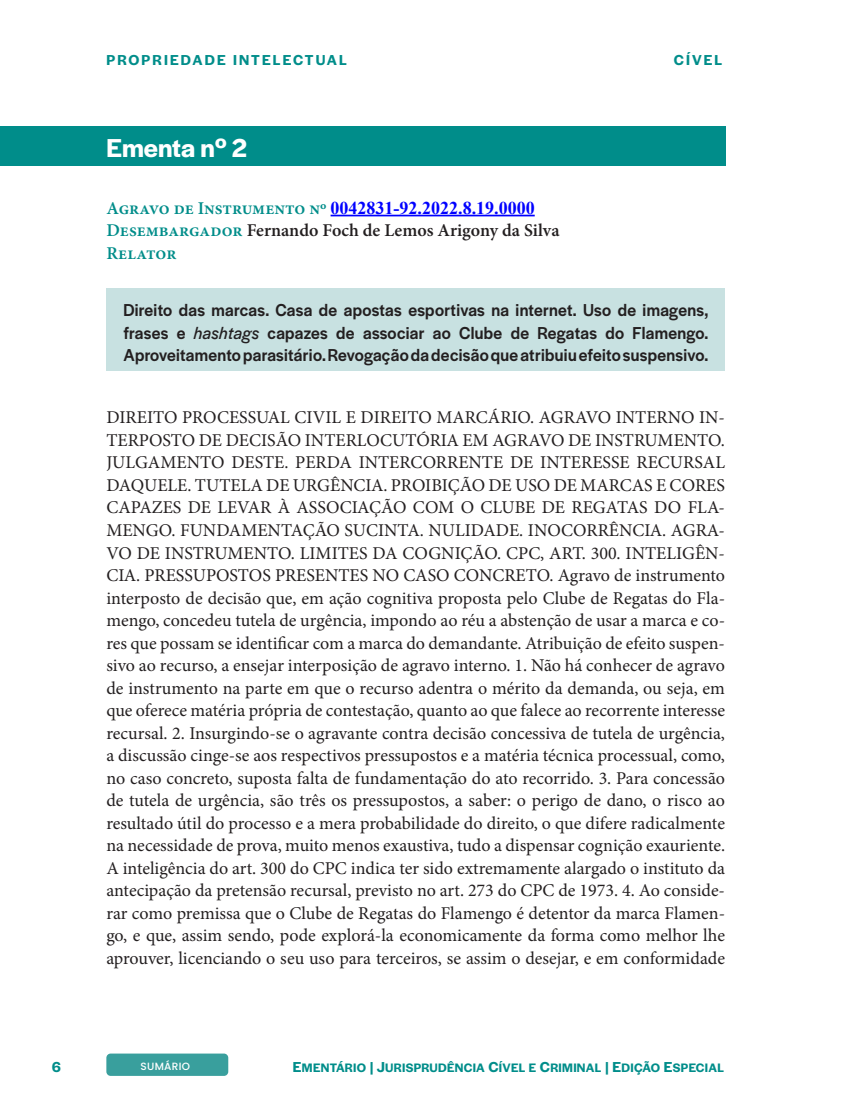
<style>
.page{position:relative;width:851px;height:1106px;background:#fff}
.page>*{position:absolute;margin:0;border:0;box-sizing:border-box;transform-origin:0 0}
.t1{font:600 27px "Halyard Display";color:#fff}
.t2{font:18px/22.5px "Minion Pro";color:#231f20;text-align:justify}
.t3{font:500 18px/22.5px "Halyard Display";letter-spacing:.02em;color:#231f20;text-align:justify;scale:.95 1}
.t4{font:600 18px/22.5px "Minion Pro";color:#231f20}
.t5{font:700 18px "Times New Roman";color:#00f}
.t6{font:600 15px "Halyard Display";letter-spacing:.14em;color:#008d8a}
.t7{font:15px "Halyard Display Semi Bold SC850";color:#008d8a}
.t8{font:12.75px "Halyard Display Semi Bold SC850";letter-spacing:.025em;color:#008d8a}
.t9{font:500 10.5px "Poppins";letter-spacing:.03em;color:#fff}
.s1{font-family:"Minion Pro";font-weight:600;color:#008d8a}
.s2{color:#008d8a}
.s3{font-weight:400;font-style:italic}
.s4{font-size:15px}
</style>
<div class="page">
<div style="left:0;top:126px;width:725px;height:40px;background:#008d8a"></div>
<hr style="left:330px;top:215px;width:204px;height:1px;background:#00f">
<div style="left:106px;top:288px;width:619px;height:83px;background:#c8e1e1"></div>
<div style="left:109px;top:1056px;width:122px;height:22px;background:linear-gradient(to right,#fff,#fefefe)"></div>
<div style="left:106px;top:1053px;width:122px;height:22px;background:#399f9d;border-radius:4px"></div>
<p class="t6" style="left:106px;top:50px;width:242px">PROPRIEDADE INTELECTUAL</p>
<p class="t6" style="left:673px;top:50px;width:50px">CÍVEL</p>
<h1 class="t1" style="left:106px;top:128px;width:142px">Ementa nº 2</h1>
<p class="t5" style="left:106px;top:194px;width:430px"><span class="s1">Agravo de Instrumento nº</span> 0042831-92.2022.8.19.0000</p>
<p class="t4" style="left:106px;top:219px;width:454px"><span class="s2">Desembargador</span> Fernando Foch de Lemos Arigony da Silva<br><span class="s2">Relator</span></p>
<p class="t3" style="left:123px;top:298px;width:617px">Direito das marcas. Casa de apostas esportivas na internet. Uso de imagens, frases e <span class="s3">hashtags</span> capazes de associar ao Clube de Regatas do Flamengo.<br>Aproveitamento parasitário. Revogação da decisão que atribuiu efeito suspensivo.</p>
<p class="t2" style="left:106px;top:406px;width:620px">DIREITO PROCESSUAL CIVIL E DIREITO MARCÁRIO. AGRAVO INTERNO IN-TERPOSTO DE DECISÃO INTERLOCUTÓRIA EM AGRAVO DE INSTRUMENTO.<br>JULGAMENTO DESTE. PERDA INTERCORRENTE DE INTERESSE RECURSAL DAQUELE. TUTELA DE URGÊNCIA. PROIBIÇÃO DE USO DE MARCAS E CORES CAPAZES DE LEVAR À ASSOCIAÇÃO COM O CLUBE DE REGATAS DO FLA-MENGO. FUNDAMENTAÇÃO SUCINTA. NULIDADE. INOCORRÊNCIA. AGRA-VO DE INSTRUMENTO. LIMITES DA COGNIÇÃO. CPC, ART. 300. INTELIGÊN-CIA. PRESSUPOSTOS PRESENTES NO CASO CONCRETO. Agravo de instrumento interposto de decisão que, em ação cognitiva proposta pelo Clube de Regatas do Fla&shy;mengo, concedeu tutela de urgência, impondo ao réu a abstenção de usar a marca e co&shy;res que possam se identificar com a marca do demandante. Atribuição de efeito suspen&shy;sivo ao recurso, a ensejar interposição de agravo interno. 1. Não há conhecer de agravo de instrumento na parte em que o recurso adentra o mérito da demanda, ou seja, em que oferece matéria própria de contestação, quanto ao que falece ao recorrente interesse recursal. 2. Insurgindo-se o agravante contra decisão concessiva de tutela de urgência, a discussão cinge-se aos respectivos pressupostos e a matéria técnica processual, como, no caso concreto, suposta falta de fundamentação do ato recorrido. 3. Para concessão de tutela de urgência, são três os pressupostos, a saber: o perigo de dano, o risco ao resultado útil do processo e a mera probabilidade do direito, o que difere radicalmente na necessidade de prova, muito menos exaustiva, tudo a dispensar cognição exauriente.<br>A inteligência do art. 300 do CPC indica ter sido extremamente alargado o instituto da antecipação da pretensão recursal, previsto no art. 273 do CPC de 1973. 4. Ao conside&shy;rar como premissa que o Clube de Regatas do Flamengo é detentor da marca Flamen&shy;go, e que, assim sendo, pode explorá-la economicamente da forma como melhor lhe aprouver, licenciando o seu uso para terceiros, se assim o desejar, e em conformidade</p>
<p class="t9" style="left:140px;top:1060px;width:51px">SUMÁRIO</p>
<p class="t7" style="left:52px;top:1056px;width:11px">6</p>
<p class="t8" style="left:293px;top:1058px;width:432px"><span class="s4">E</span>MENTÁRIO <span class="s4">| J</span>URISPRUDÊNCIA <span class="s4">C</span>ÍVEL E <span class="s4">C</span>RIMINAL <span class="s4">| E</span>DIÇÃO <span class="s4">E</span>SPECIAL</p>
</div>
